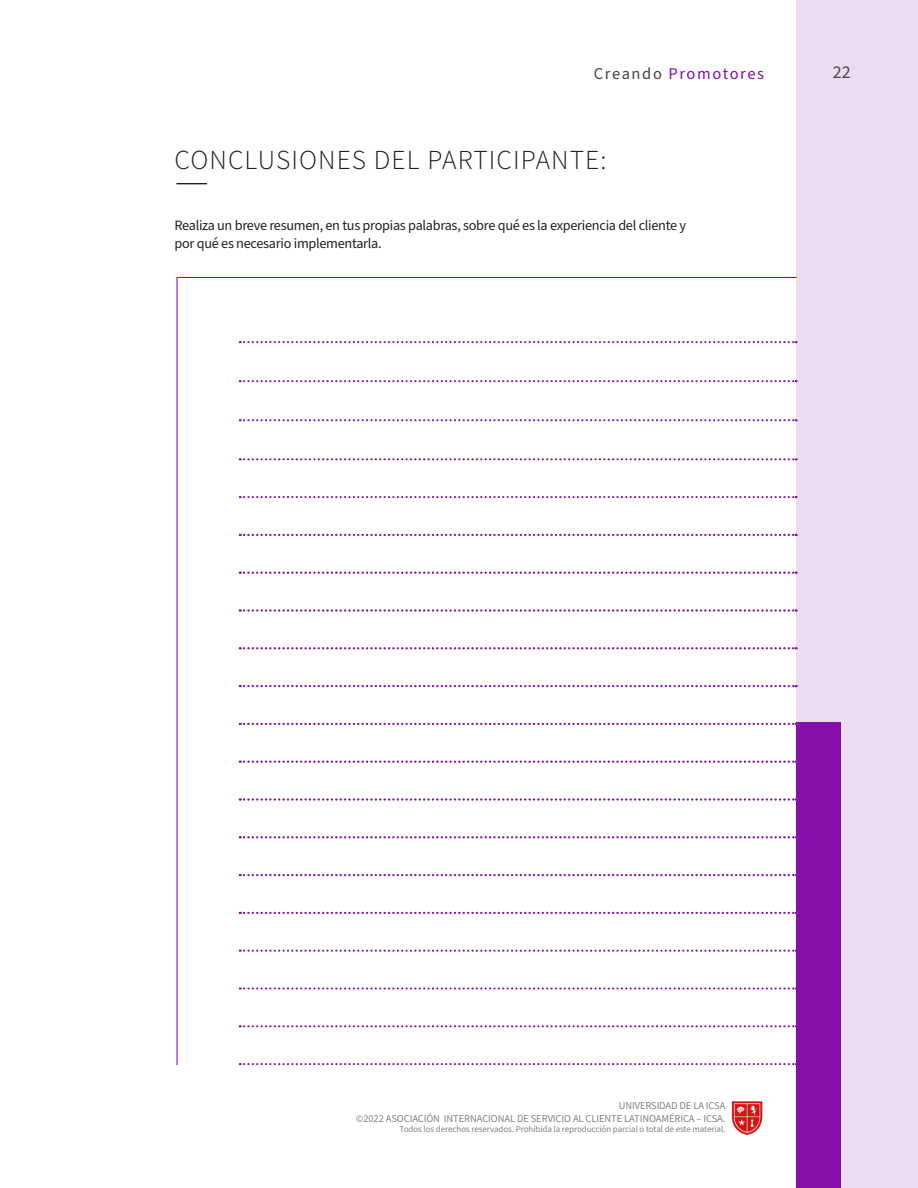
<style>
.page{position:relative;width:918px;height:1188px;background:#fff}
.page>*{position:absolute;margin:0;border:0;box-sizing:border-box;transform-origin:0 0}
.t1{font:300 27.45px "Source Sans Pro";letter-spacing:.04em;color:#231f20}
.t2{font:18px "Source Sans Pro";color:#434444}
.t3{font:16.5px "Source Sans Pro";letter-spacing:.1em;color:#860eaa}
.Body_2{font:14.25px "Source Sans Pro";letter-spacing:-.02em;color:#231f20}
.t4{font:10.5px/12.1px "Source Sans Pro";letter-spacing:-.01em;color:#808285;text-align:right}
.t5{font:9px "Source Sans Pro";letter-spacing:-.01em;color:#808285}
.s1{color:#434444}
</style>
<div class="page">
<div style="left:797px;top:0;width:121px;height:1188px;background:#eddbf2"></div>
<div style="left:797px;top:723px;width:44px;height:465px;background:#860eaa"></div>
<img style="left:731px;top:1101px;width:32px;height:33px">
<hr style="left:176px;top:183px;width:31px;height:1px;background:#231f20">
<svg style="left:176px;top:276px;width:622px;height:790px"></svg>
<p class="t3" style="left:594px;top:62px;width:172px"><span class="s1">Creando</span> Promotores</p>
<p class="t1" style="left:175px;top:143px;width:434px">CONCLUSIONES DEL PARTICIPANTE:</p>
<p class="Body_2" style="left:175px;top:215px;width:513px">Realiza un breve resumen, en tus propias palabras, sobre qué es la experiencia del cliente y</p>
<p class="Body_2" style="left:175px;top:234px;width:209px">por qué es necesario implementarla.</p>
<p class="t2" style="left:833px;top:60px;width:19px">22</p>
<p class="t4" style="left:356px;top:1100px;width:371px">UNIVERSIDAD DE LA ICSA<br>©2022 ASOCIACIÓN INTERNACIONAL DE SERVICIO AL CLIENTE LATINOAMÉRICA – ICSA.</p>
<p class="t5" style="left:400px;top:1123px;width:327px">Todos los derechos reservados. Prohibida la reproducción parcial o total de este material.</p>
</div>
